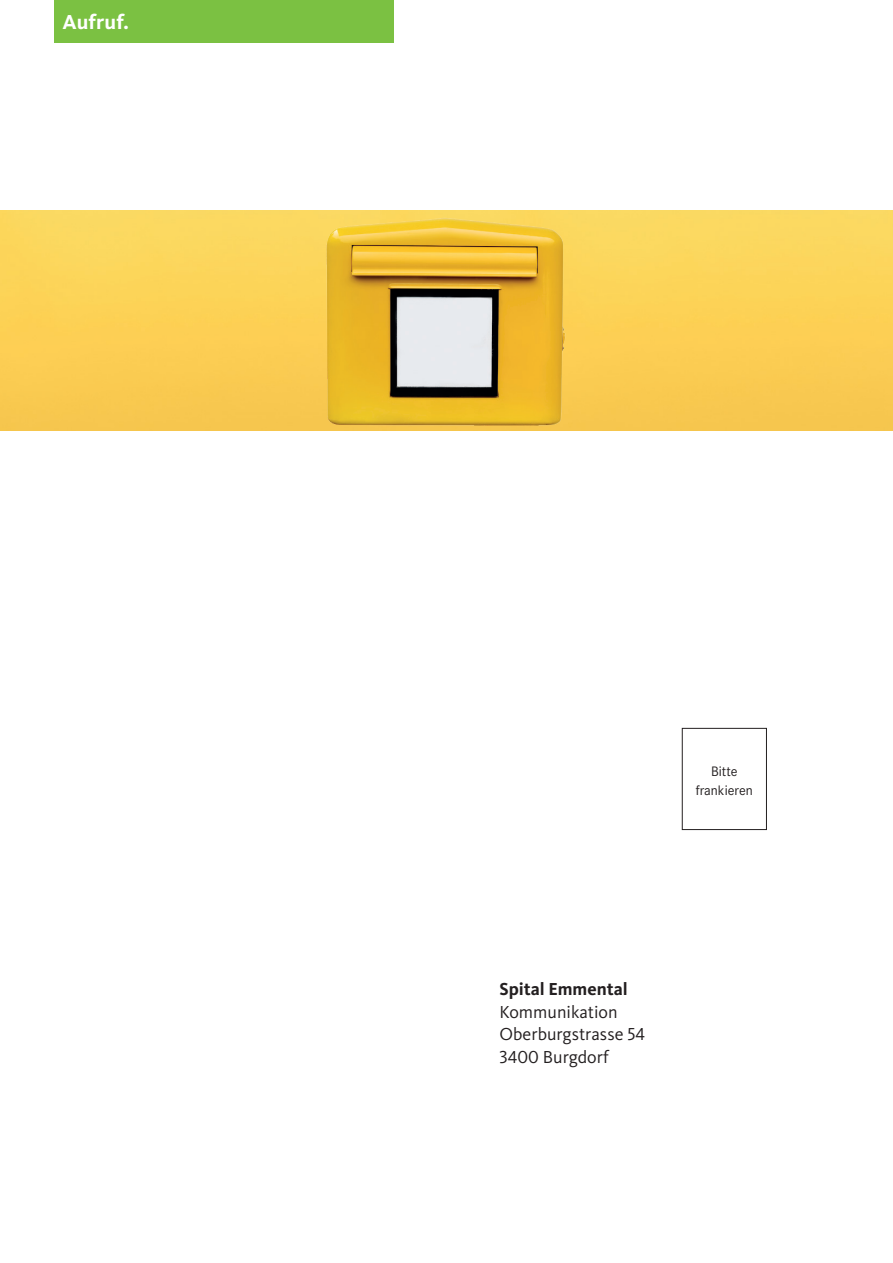
<style>
.page{position:relative;width:893px;height:1263px;background:#fff}
.page>*{position:absolute;margin:0;border:0;box-sizing:border-box;transform-origin:0 0}
.t1{font:700 21px "Kievit OT";letter-spacing:.01em;color:#fff}
.t2{font:18px/22.5px "Kievit OT";color:#231f20}
.t3{font:700 18px "Kievit OT";color:#231f20}
.t4{font:14.25px/18.9px "Corporate S";color:#231f20;text-align:center}
</style>
<div class="page">
<div style="left:682px;top:728px;width:85px;height:102px;border:1px solid #231f20"></div>
<div style="left:54px;top:0;width:339px;height:43px;background:#7bc142"></div>
<img style="left:0;top:210px;width:319px;height:221px">
<img style="left:575px;top:210px;width:318px;height:221px">
<img style="left:319px;top:210px;width:256px;height:221px">
<p class="t1" style="left:62px;top:9px;width:68px">Aufruf.</p>
<p class="t4" style="left:696px;top:762px;width:59px">Bitte frankieren</p>
<p class="t3" style="left:500px;top:978px;width:130px">Spital Emmental</p>
<p class="t2" style="left:500px;top:1000px;width:147px">Kommunikation<br>Oberburgstrasse 54<br>3400 Burgdorf</p>
</div>
